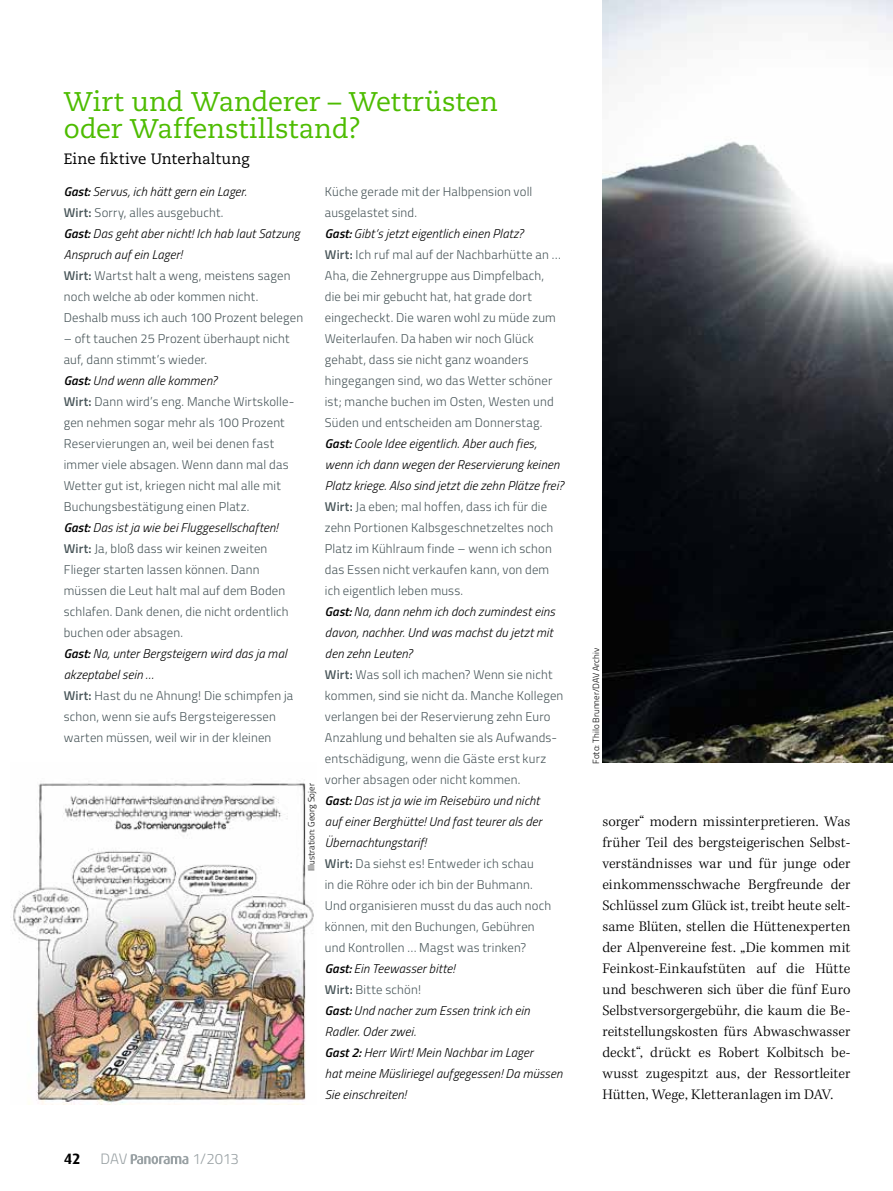
<style>
.page{position:relative;width:893px;height:1191px;background:#fff}
.page>*{position:absolute;margin:0;border:0;box-sizing:border-box;transform-origin:0 0}
.t1{font:27px/27px "Caecilia LT Std";letter-spacing:-.005em;color:#4dbc00}
.t2{font:300 15px/21px "Kepler Std";letter-spacing:.005em;color:#000;text-align:justify}
.t3{font:15px "Caecilia LT Std";color:#000}
.t4{font:300 15px "Titillium";letter-spacing:-.02em;color:#99a1a4}
.t5{font:700 15px "Dax";color:#000}
.t6{font:300 12.75px/21px "Titillium";letter-spacing:.01em;color:#485559}
.t7{font:300 9px "Titillium";color:#000}
.s1{font-weight:600;font-style:italic;color:#000}
.s2{font-style:italic;color:#000}
.s3{font-weight:600}
</style>
<div class="page">
<img style="left:602px;top:0;width:291px;height:762px">
<img style="left:11px;top:779px;width:303px;height:325px">
<svg style="left:131px;top:1154px;width:57px;height:10px"></svg>
<h1 class="t1" style="left:64px;top:89px;width:436px">Wirt und Wanderer – Wettrüsten oder Waffenstillstand?</h1>
<p class="t3" style="left:64px;top:150px;width:187px">Eine fiktive Unterhaltung</p>
<p class="t6" style="left:64px;top:180px;width:241px"><span class="s1">Gast:</span> <span class="s2">Servus, ich hätt gern ein Lager.<br></span><span class="s3">Wirt:</span> Sorry, alles ausgebucht.<br><span class="s1">Gast:</span> <span class="s2">Das geht aber nicht! Ich hab laut Satzung Anspruch auf ein Lager!<br></span><span class="s3">Wirt:</span> Wartst halt a weng, meistens sagen noch welche ab oder kommen nicht.<br>Deshalb muss ich auch 100 Prozent belegen</p>
<p class="t6" style="left:64px;top:327px;width:232px">– oft tauchen 25 Prozent überhaupt nicht auf, dann stimmt’s wieder.<br><span class="s1">Gast:</span> <span class="s2">Und wenn alle kommen?<br></span><span class="s3">Wirt:</span> Dann wird’s eng. Manche Wirtskolle&shy;gen nehmen sogar mehr als 100 Prozent Reservierungen an, weil bei denen fast immer viele absagen. Wenn dann mal das Wetter gut ist, kriegen nicht mal alle mit Buchungsbestätigung einen Platz.<br><span class="s1">Gast:</span> <span class="s2">Das ist ja wie bei Fluggesellschaften!<br></span><span class="s3">Wirt:</span> Ja, bloß dass wir keinen zweiten Flieger starten lassen können. Dann müssen die Leut halt mal auf dem Boden schlafen. Dank denen, die nicht ordentlich buchen oder absagen.<br><span class="s1">Gast:</span> <span class="s2">Na, unter Bergsteigern wird das ja mal akzeptabel sein …<br></span><span class="s3">Wirt:</span> Hast du ne Ahnung! Die schimpfen ja schon, wenn sie aufs Bergsteigeressen warten müssen, weil wir in der kleinen</p>
<p class="t6" style="left:325px;top:180px;width:240px">Küche gerade mit der Halbpension voll ausgelastet sind.<br><span class="s1">Gast:</span> <span class="s2">Gibt’s jetzt eigentlich einen Platz?<br></span><span class="s3">Wirt:</span> Ich ruf mal auf der Nachbarhütte an … Aha, die Zehnergruppe aus Dimpfelbach,<br>die bei mir gebucht hat, hat grade dort eingecheckt. Die waren wohl zu müde zum Weiterlaufen. Da haben wir noch Glück gehabt, dass sie nicht ganz woanders hingegangen sind, wo das Wetter schöner ist; manche buchen im Osten, Westen und Süden und entscheiden am Donnerstag.<br><span class="s1">Gast:</span> <span class="s2">Coole Idee eigentlich. Aber auch fies, wenn ich dann wegen der Reservierung keinen Platz kriege. Also sind jetzt die zehn Plätze frei?<br></span><span class="s3">Wirt:</span> Ja eben; mal hoffen, dass ich für die zehn Portionen Kalbsgeschnetzeltes noch Platz im Kühlraum finde – wenn ich schon das Essen nicht verkaufen kann, von dem ich eigentlich leben muss.<br><span class="s1">Gast:</span> <span class="s2">Na, dann nehm ich doch zumindest eins davon, nachher. Und was machst du jetzt mit den zehn Leuten?<br></span><span class="s3">Wirt:</span> Was soll ich machen? Wenn sie nicht kommen, sind sie nicht da. Manche Kollegen verlangen bei der Reservierung zehn Euro Anzahlung und behalten sie als Aufwands&shy;entschädigung, wenn die Gäste erst kurz vorher absagen oder nicht kommen.<br><span class="s1">Gast:</span> <span class="s2">Das ist ja wie im Reisebüro und nicht<br>auf einer Berghütte! Und fast teurer als der Übernachtungstarif!<br></span><span class="s3">Wirt:</span> Da siehst es! Entweder ich schau<br>in die Röhre oder ich bin der Buhmann.<br>Und organisieren musst du das auch noch können, mit den Buchungen, Gebühren<br>und Kontrollen … Magst was trinken?<br><span class="s1">Gast:</span> <span class="s2">Ein Teewasser bitte!<br></span><span class="s3">Wirt:</span> Bitte schön!<br><span class="s1">Gast:</span> <span class="s2">Und nacher zum Essen trink ich ein Radler. Oder zwei.<br></span><span class="s1">Gast 2:</span> <span class="s2">Herr Wirt! Mein Nachbar im Lager<br>hat meine Müsliriegel aufgegessen! Da müssen Sie einschreiten!</span></p>
<p class="t7" style="left:305px;top:871px;width:89px;rotate:-90deg">Illustration: Georg Sojer</p>
<p class="t5" style="left:64px;top:1150px;width:18px">42</p>
<p class="t4" style="left:101px;top:1148px;width:28px">DAV</p>
<p class="t4" style="left:192px;top:1148px;width:48px">1/2013</p>
<p class="t7" style="left:589px;top:764px;width:117px;rotate:-90deg">Foto: Thilo Brunner/DAV Archiv</p>
<p class="t2" style="left:602px;top:811px;width:250px">sorger“ modern missinterpretieren. Was früher Teil des bergsteigerischen Selbst&shy;verständnisses war und für junge oder einkommensschwache Bergfreunde der Schlüssel zum Glück ist, treibt heute selt&shy;same Blüten, stellen die Hüttenexperten der Alpenvereine fest. „Die kommen mit Feinkost-Einkaufstüten auf die Hütte und beschweren sich über die fünf Euro Selbstversorgergebühr, die kaum die Be&shy;reitstellungskosten fürs Abwaschwasser deckt“, drückt es Robert Kolbitsch be&shy;wusst zugespitzt aus, der Ressortleiter Hütten, Wege, Kletteranlagen im DAV.</p>
</div>
